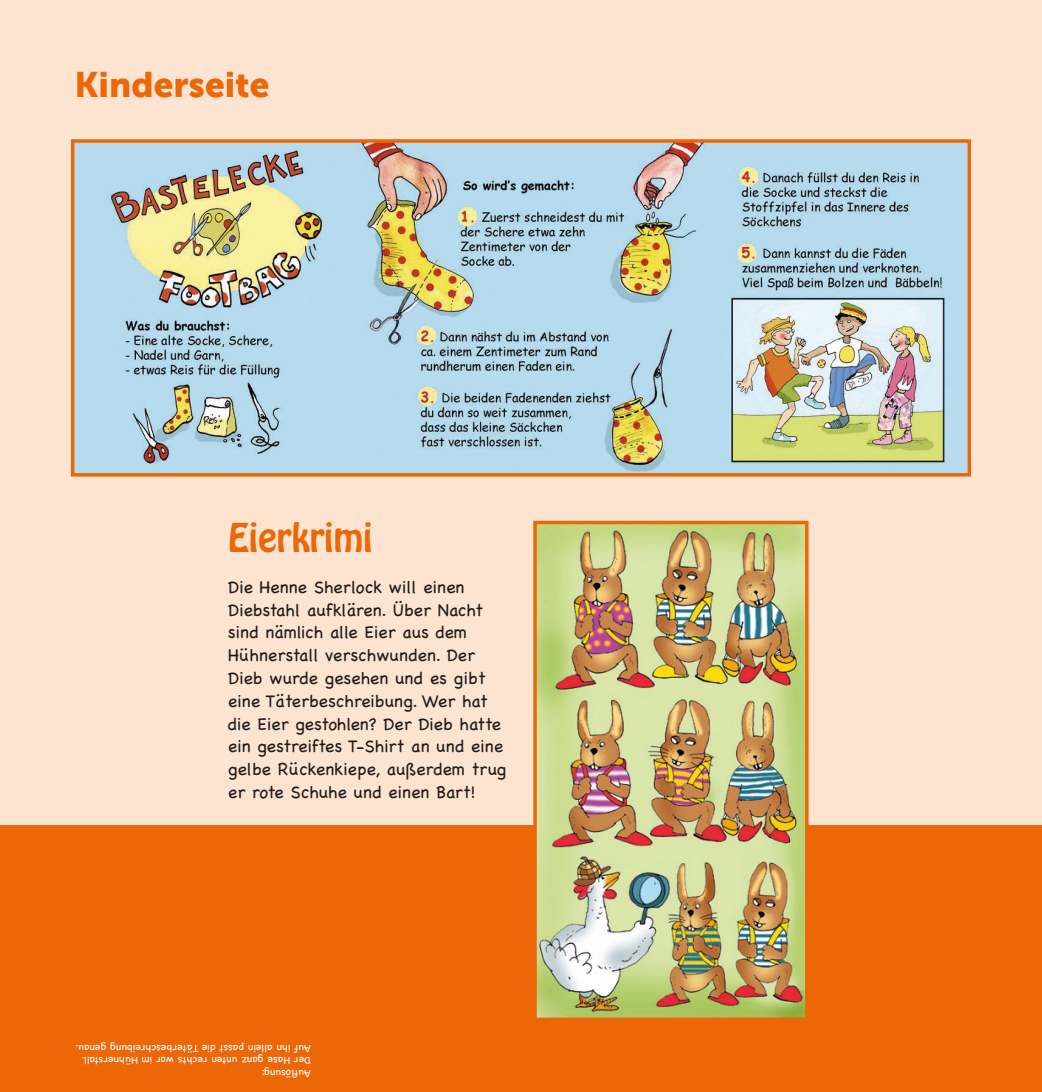
<style>
.page{position:relative;width:1042px;height:1092px;background:#fff}
.page>*{position:absolute;margin:0;border:0;box-sizing:border-box;transform-origin:0 0}
.t1{font:35px "Museo Sans 900";color:#ec6708}
.t2{font:35px "Hobo Std";color:#ec6708}
.t3{font:17.5px/22.8px "Chalkboard";color:#1d1d1b}
.t4{font:10.5px/12.6px "Chalkboard";color:#fff}
</style>
<div class="page">
<div style="left:0;top:0;width:1042px;height:825px;background:#fde4d0"></div>
<div style="left:0;top:825px;width:1042px;height:266px;background:#ec6708"></div>
<img style="left:70px;top:139px;width:902px;height:338px">
<img style="left:533px;top:520px;width:276px;height:498px">
<h1 class="t1" style="left:74px;top:65px;width:197px">Kinderseite</h1>
<h1 class="t2" style="left:228px;top:514px;width:146px">Eierkrimi</h1>
<p class="t3" style="left:228px;top:575px;width:279px">Die Henne Sherlock will einen<br>Diebstahl aufklären. Über Nacht sind nämlich alle Eier aus dem<br>Hühnerstall verschwunden. Der<br>Dieb wurde gesehen und es gibt eine Täterbeschreibung. Wer hat die Eier gestohlen? Der Dieb hatte ein gestreiftes T-Shirt an und eine gelbe Rückenkiepe, außerdem trug er rote Schuhe und einen Bart!</p>
<p class="t4" style="left:311px;top:1079px;width:237px;rotate:-180deg">Auflösung:<br>Der Hase ganz unten rechts war im Hühnerstall.<br>Auf ihn allein passt die Täterbeschreibung genau.</p>
</div>
